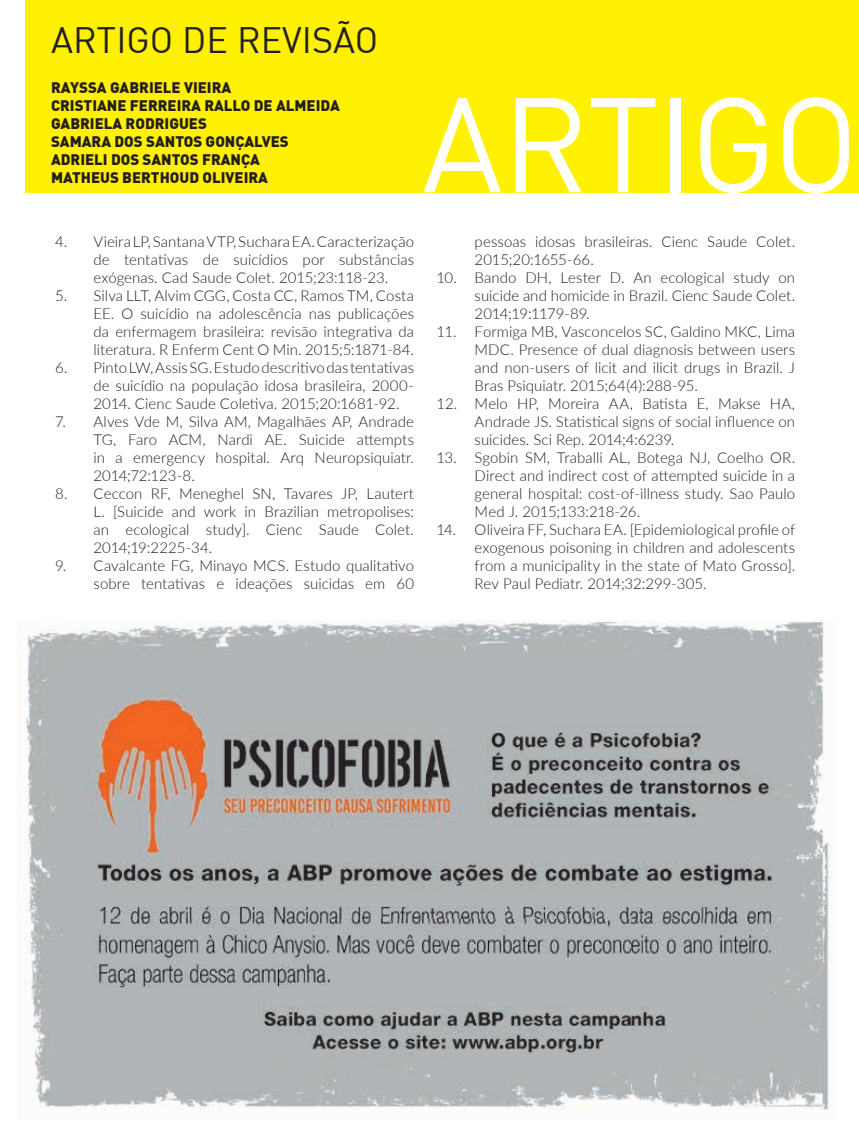
<style>
.page{position:relative;width:859px;height:1132px;background:#fff}
.page>*{position:absolute;margin:0;border:0;box-sizing:border-box;transform-origin:0 0}
.t1{font:132px "DIN";letter-spacing:-.015em;color:#fff}
.t2{font:36px "DIN";color:#231f20}
.t3{font:300 15px/18px "Lato";letter-spacing:.005em;color:#231f20;text-align:justify}
.t4{font:900 15px/18px "DIN";color:#231f20}
</style>
<div class="page">
<div style="left:26px;top:0;width:833px;height:192px;background:#fff101"></div>
<img style="left:25px;top:620px;width:808px;height:490px">
<h2 class="t2" style="left:51px;top:24px;width:329px">ARTIGO DE REVISÃO</h2>
<p class="t4" style="left:51px;top:79px;width:290px">RAYSSA GABRIELE VIEIRA<br>CRISTIANE FERREIRA RALLO DE ALMEIDA<br>GABRIELA RODRIGUES<br>SAMARA DOS SANTOS GONÇALVES<br>ADRIELI DOS SANTOS FRANÇA<br>MATHEUS BERTHOUD OLIVEIRA</p>
<h1 class="t1" style="left:422px;top:86px;width:438px">ARTIGO</h1>
<p class="t3" style="left:94px;top:232px;width:322px;text-indent:-38px">4. Vieira LP, Santana VTP, Suchara EA. Caracterização de tentativas de suicídios por substâncias exógenas. Cad Saude Colet. 2015;23:118-23.</p>
<p class="t3" style="left:94px;top:286px;width:322px;text-indent:-38px">5. Silva LLT, Alvim CGG, Costa CC, Ramos TM, Costa EE. O suicídio na adolescência nas publicações da enfermagem brasileira: revisão integrativa da literatura. R Enferm Cent O Min. 2015;5:1871-84.</p>
<p class="t3" style="left:94px;top:358px;width:322px;text-indent:-38px">6. Pinto LW, Assis SG. Estudo descritivo das tentativas de suicídio na população idosa brasileira, 2000- 2014. Cienc Saude Coletiva. 2015;20:1681-92.</p>
<p class="t3" style="left:94px;top:412px;width:322px;text-indent:-38px">7. Alves Vde M, Silva AM, Magalhães AP, Andrade TG, Faro ACM, Nardi AE. Suicide attempts in a emergency hospital. Arq Neuropsiquiatr.<br>2014;72:123-8.</p>
<p class="t3" style="left:94px;top:484px;width:322px;text-indent:-38px">8. Ceccon RF, Meneghel SN, Tavares JP, Lautert L. [Suicide and work in Brazilian metropolises: an ecological study]. Cienc Saude Colet.<br>2014;19:2225-34.</p>
<p class="t3" style="left:55px;top:556px;width:360px;text-align:right">9. Cavalcante FG, Minayo MCS. Estudo qualitativo sobre tentativas e ideações suicidas em 60</p>
<p class="t3" style="left:475px;top:232px;width:322px">pessoas idosas brasileiras. Cienc Saude Colet.<br>2015;20:1655-66.</p>
<p class="t3" style="left:475px;top:268px;width:322px;text-indent:-38px">10. Bando DH, Lester D. An ecological study on suicide and homicide in Brazil. Cienc Saude Colet.<br>2014;19:1179-89.</p>
<p class="t3" style="left:475px;top:322px;width:322px;text-indent:-38px">11. Formiga MB, Vasconcelos SC, Galdino MKC, Lima MDC. Presence of dual diagnosis between users and non-users of licit and ilicit drugs in Brazil. J Bras Psiquiatr. 2015;64(4):288-95.</p>
<p class="t3" style="left:475px;top:394px;width:322px;text-indent:-38px">12. Melo HP, Moreira AA, Batista E, Makse HA, Andrade JS. Statistical signs of social influence on suicides. Sci Rep. 2014;4:6239.</p>
<p class="t3" style="left:475px;top:448px;width:322px;text-indent:-38px">13. Sgobin SM, Traballi AL, Botega NJ, Coelho OR.<br>Direct and indirect cost of attempted suicide in a general hospital: cost-of-illness study. Sao Paulo Med J. 2015;133:218-26.</p>
<p class="t3" style="left:475px;top:520px;width:322px;text-indent:-38px">14. Oliveira FF, Suchara EA. [Epidemiological profile of exogenous poisoning in children and adolescents from a municipality in the state of Mato Grosso].<br>Rev Paul Pediatr. 2014;32:299-305.</p>
</div>
